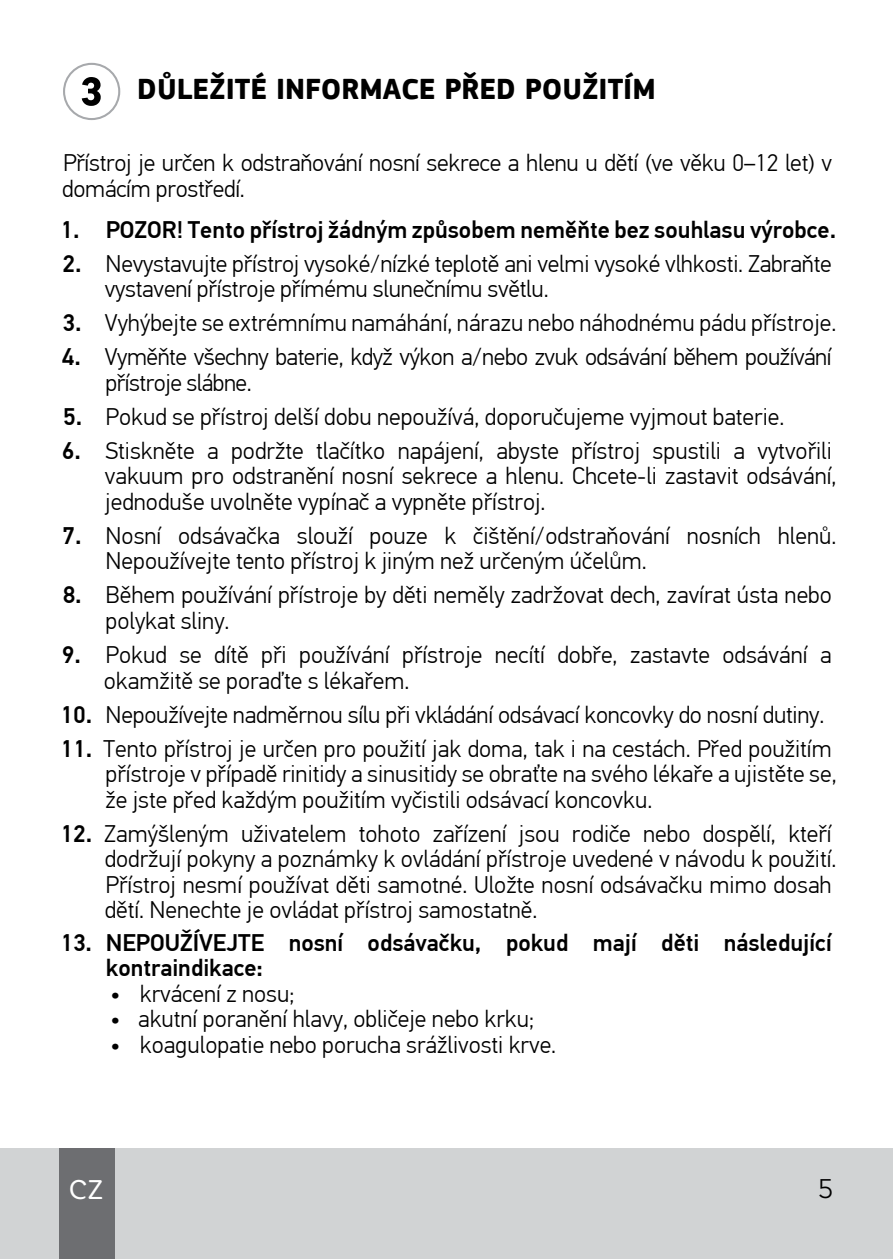
<style>
.page{position:relative;width:893px;height:1259px;background:#fff}
.page>*{position:absolute;margin:0;border:0;box-sizing:border-box;transform-origin:0 0}
.t1{font:700 30px "PF Square Sans Pro";color:#000}
.t2{font:27px "Core Rhino";color:#fff}
.t3{font:300 27px "Core Sans A35";color:#000}
.t4{font:300 24px/25.5px "PF Din Text Pro";color:#000}
.t5{font:500 24px/25.5px "PF Din Text Pro";color:#000}
.t6{font:300 24px/25.5px "PF Din Text Pro";letter-spacing:-.02em;color:#000}
.s1{font-weight:500}
.s2{font-weight:400}
</style>
<div class="page">
<div style="left:0;top:1148px;width:893px;height:111px;background:#d1d3d4"></div>
<div style="left:60px;top:1148px;width:55px;height:111px;background:#6d6e71"></div>
<div style="left:63px;top:63px;width:57px;height:57px;border:2px solid #a7a9ac;border-radius:50%"></div>
<svg style="left:82px;top:77px;width:19px;height:29px"></svg>
<p class="t1" style="left:137px;top:72px;width:520px">DŮLEŽITÉ INFORMACE PŘED POUŽITÍM</p>
<p class="t4" style="left:62px;top:151px;width:771px">Přístroj je určen k odstraňování nosní sekrece a hlenu u dětí (ve věku 0–12 let) v domácím prostředí.</p>
<p class="t5" style="left:60px;top:217px;width:777px">1. POZOR! Tento přístroj žádným způsobem neměňte bez souhlasu výrobce.</p>
<p class="t4" style="left:105px;top:251px;width:728px;text-indent:-42px"><span class="s1">2.</span> Nevystavujte přístroj vysoké/nízké teplotě ani velmi vysoké vlhkosti. Zabraňte vystavení přístroje přímému slunečnímu světlu.</p>
<p class="t4" style="left:63px;top:311px;width:775px"><span class="s1">3.</span> Vyhýbejte se extrémnímu namáhání, nárazu nebo náhodnému pádu přístroje.</p>
<p class="t6" style="left:105px;top:345px;width:728px;text-indent:-44px"><span class="s1">4.</span> Vyměňte všechny baterie, když výkon a/nebo zvuk odsávání během používání přístroje slábne.</p>
<p class="t4" style="left:63px;top:404px;width:723px"><span class="s1">5.</span> Pokud se přístroj delší dobu nepoužívá, doporučujeme vyjmout baterie.</p>
<p class="t4" style="left:105px;top:438px;width:733px;text-indent:-43px"><span class="s1">6.</span> Stiskněte a podržte tlačítko napájení, abyste přístroj spustili a vytvořili vakuum pro odstranění nosní sekrece a hlenu. Chcete-li zastavit odsávání, jednoduše uvolněte vypínač a vypněte přístroj.</p>
<p class="t4" style="left:106px;top:523px;width:732px;text-indent:-43px"><span class="s1">7.</span> Nosní odsávačka slouží pouze k čištění/odstraňování nosních hlenů.<br>Nepoužívejte tento přístroj k jiným než určeným účelům.</p>
<p class="t4" style="left:106px;top:583px;width:728px;text-indent:-43px"><span class="s1">8.</span> Během používání přístroje by děti neměly zadržovat dech, zavírat ústa nebo polykat sliny.</p>
<p class="t4" style="left:104px;top:642px;width:729px;text-indent:-42px"><span class="s1">9.</span> Pokud se dítě při používání přístroje necítí dobře, zastavte odsávání a okamžitě se poraďte s lékařem.</p>
<p class="t4" style="left:60px;top:702px;width:765px"><span class="s1">10.</span> Nepoužívejte nadměrnou sílu při vkládání odsávací koncovky do nosní dutiny.</p>
<p class="t4" style="left:105px;top:736px;width:733px;text-indent:-45px"><span class="s1">11.</span> Tento přístroj je určen pro použití jak doma, tak i na cestách. Před použitím přístroje v případě rinitidy a sinusitidy se obraťte na svého lékaře a ujistěte se, že jste před každým použitím vyčistili odsávací koncovku.</p>
<p class="t4" style="left:105px;top:821px;width:733px;text-indent:-44px"><span class="s1">12.</span> Zamýšleným uživatelem tohoto zařízení jsou rodiče nebo dospělí, kteří dodržují pokyny a poznámky k ovládání přístroje uvedené v návodu k použití.<br>Přístroj nesmí používat děti samotné. Uložte nosní odsávačku mimo dosah dětí. Nenechte je ovládat přístroj samostatně.</p>
<p class="t5" style="left:106px;top:930px;width:727px;text-indent:-46px">13. NEPOUŽÍVEJTE nosní odsávačku, pokud mají děti následující kontraindikace:</p>
<p class="t4" style="left:110px;top:981px;width:185px"><span class="s2">•</span> krvácení z nosu;</p>
<p class="t4" style="left:110px;top:1006px;width:425px"><span class="s2">•</span> akutní poranění hlavy, obličeje nebo krku;</p>
<p class="t4" style="left:110px;top:1032px;width:447px"><span class="s2">•</span> koagulopatie nebo porucha srážlivosti krve.</p>
<p class="t2" style="left:69px;top:1172px;width:37px">CZ</p>
<p class="t3" style="left:818px;top:1171px;width:17px">5</p>
</div>
